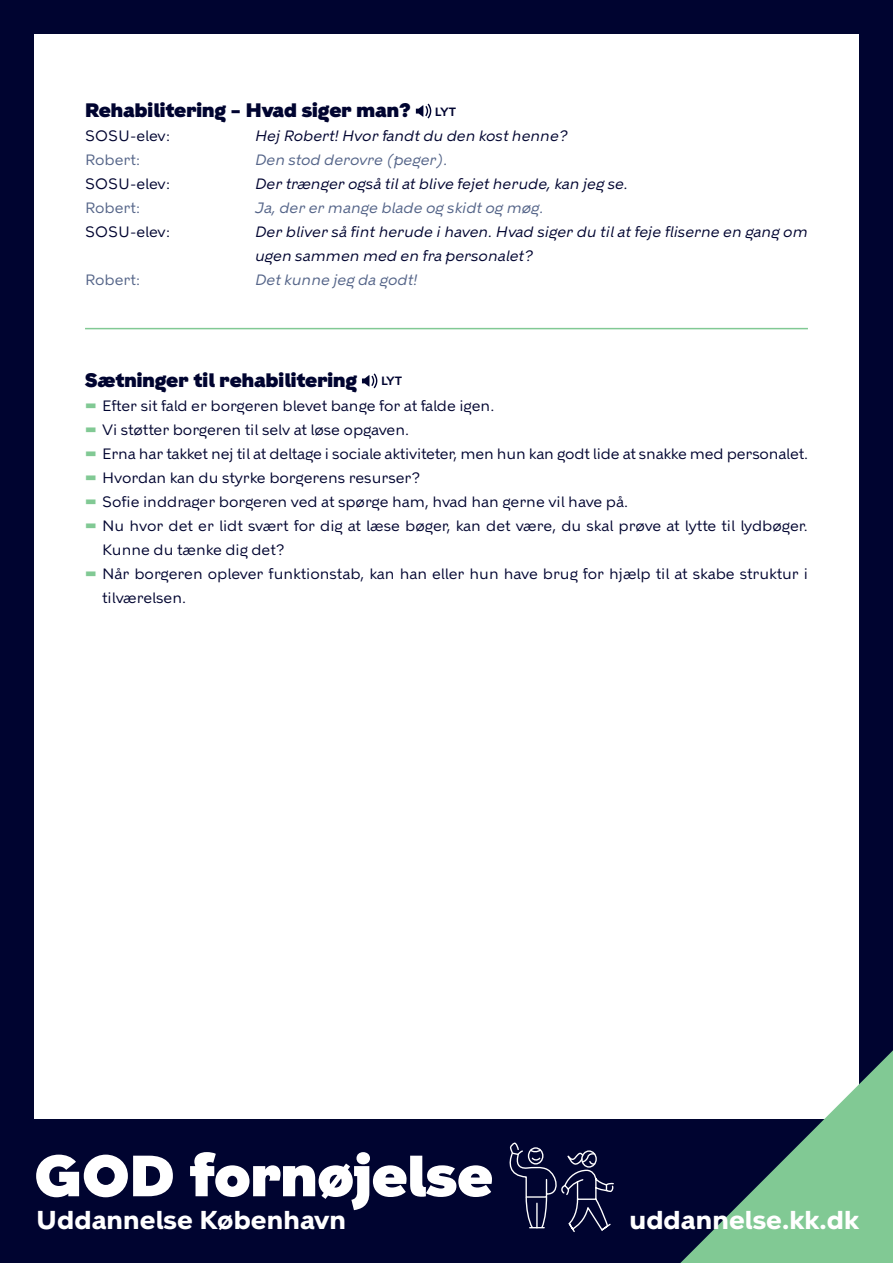
<style>
.page{position:relative;width:893px;height:1263px;background:#000430}
.page>*{position:absolute;margin:0;border:0;box-sizing:border-box;transform-origin:0 0}
.t1{font:900 58.05px "KBH";color:#fff}
.t2{font:700 25.8px "KBH";letter-spacing:.005em;color:#fff}
.t3{font:900 19.5px "KBH";color:#000430}
.t4{font:15px/24px "KBH";color:#000430}
.t5{font:italic 15px/24px "KBH";color:#000430}
.t6{font:italic 15px "KBH";color:#546488}
.t7{font:15px "KBH";color:#546488}
.s1{font-weight:600;font-size:12px}
.s2{font-weight:900;font-size:30px;color:#81c994}
</style>
<div class="page">
<div style="left:34px;top:34px;width:825px;height:1084px;background:#fff"></div>
<svg style="left:509px;top:1142px;width:105px;height:91px"></svg>
<svg style="left:680px;top:1050px;width:213px;height:213px;fill:#81c994"></svg>
<hr style="left:85px;top:328px;width:723px;height:1px;background:#81c994">
<svg style="left:416px;top:104px;width:15px;height:15px"></svg>
<svg style="left:362px;top:373px;width:15px;height:15px"></svg>
<h3 class="t3" style="left:85px;top:99px;width:373px">Rehabilitering – Hvad siger man? <span class="s1">LYT</span></h3>
<p class="t4" style="left:85px;top:124px;width:86px">SOSU-elev:</p>
<p class="t5" style="left:255px;top:124px;width:314px">Hej Robert! Hvor fandt du den kost henne?</p>
<p class="t7" style="left:85px;top:150px;width:56px">Robert:</p>
<p class="t6" style="left:255px;top:150px;width:194px">Den stod derovre (peger).</p>
<p class="t4" style="left:85px;top:172px;width:86px">SOSU-elev:</p>
<p class="t5" style="left:255px;top:172px;width:374px">Der trænger også til at blive fejet herude, kan jeg se.</p>
<p class="t7" style="left:85px;top:198px;width:56px">Robert:</p>
<p class="t6" style="left:255px;top:198px;width:290px">Ja, der er mange blade og skidt og møg.</p>
<p class="t4" style="left:85px;top:220px;width:86px">SOSU-elev:</p>
<p class="t5" style="left:255px;top:220px;width:554px">Der bliver så fint herude i haven. Hvad siger du til at feje fliserne en gang om ugen sammen med en fra personalet?</p>
<p class="t7" style="left:85px;top:270px;width:56px">Robert:</p>
<p class="t6" style="left:255px;top:270px;width:164px">Det kunne jeg da godt!</p>
<h3 class="t3" style="left:85px;top:368px;width:319px">Sætninger til rehabilitering <span class="s1">LYT</span></h3>
<p class="t4" style="left:85px;top:393px;width:411px"><span class="s2">–</span> Efter sit fald er borgeren blevet bange for at falde igen.</p>
<p class="t4" style="left:85px;top:417px;width:326px"><span class="s2">–</span> Vi støtter borgeren til selv at løse opgaven.</p>
<p class="t4" style="left:85px;top:441px;width:724px"><span class="s2">–</span> Erna har takket nej til at deltage i sociale aktiviteter, men hun kan godt lide at snakke med personalet.</p>
<p class="t4" style="left:85px;top:465px;width:337px"><span class="s2">–</span> Hvordan kan du styrke borgerens resurser?</p>
<p class="t4" style="left:85px;top:489px;width:544px"><span class="s2">–</span> Sofie inddrager borgeren ved at spørge ham, hvad han gerne vil have på.</p>
<p class="t4" style="left:102px;top:513px;width:707px;text-indent:-17px"><span class="s2">–</span> Nu hvor det er lidt svært for dig at læse bøger, kan det være, du skal prøve at lytte til lydbøger.<br>Kunne du tænke dig det?</p>
<p class="t4" style="left:102px;top:561px;width:707px;text-indent:-17px"><span class="s2">–</span> Når borgeren oplever funktionstab, kan han eller hun have brug for hjælp til at skabe struktur i tilværelsen.</p>
<h1 class="t1" style="left:34px;top:1141px;width:460px">GOD fornøjelse</h1>
<h2 class="t2" style="left:36px;top:1204px;width:311px">Uddannelse København</h2>
<h2 class="t2" style="left:629px;top:1204px;width:231px">uddannelse.kk.dk</h2>
</div>
